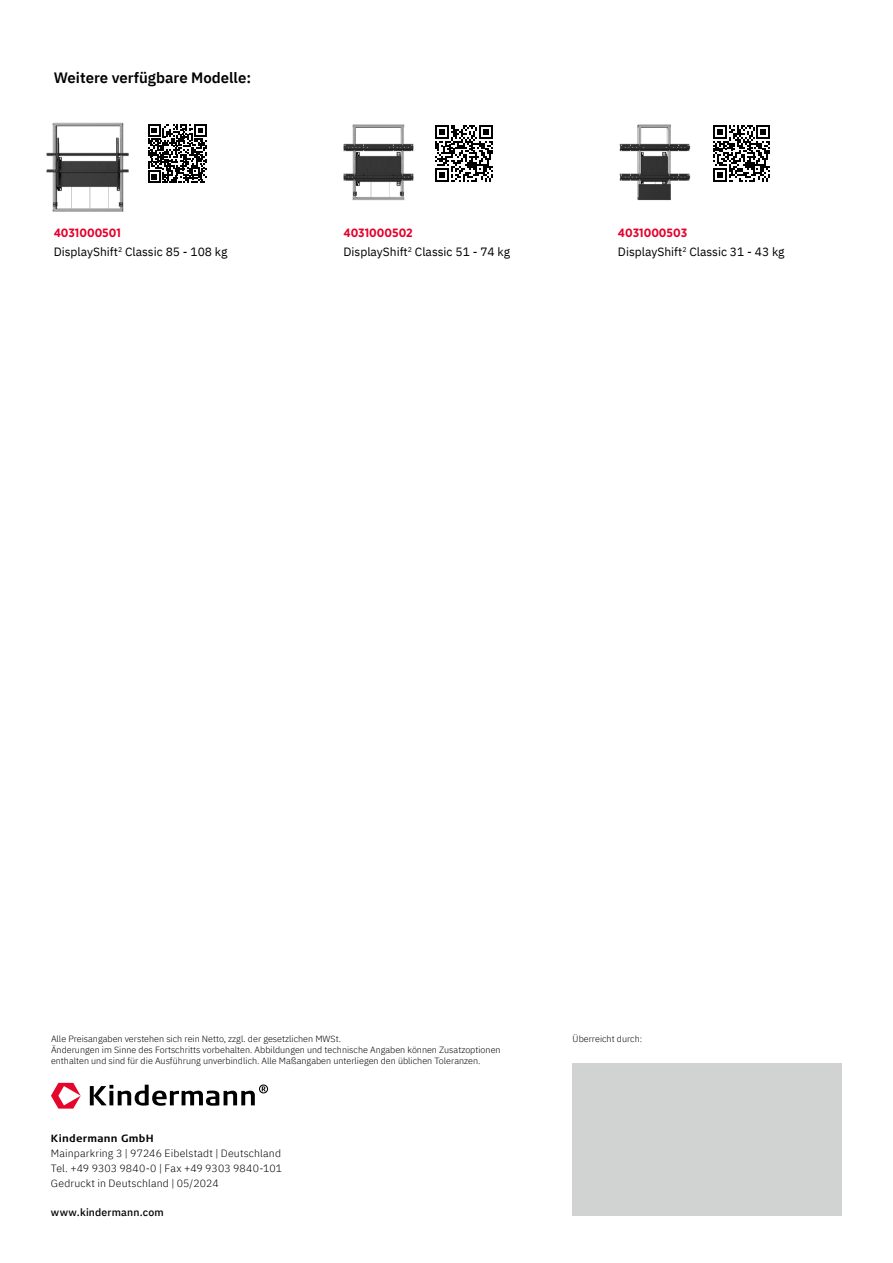
<style>
.page{position:relative;width:893px;height:1263px;background:#fff}
.page>*{position:absolute;margin:0;border:0;box-sizing:border-box;transform-origin:0 0}
.t1{font:600 15px "IBM Plex Sans";color:#000}
.t2{font:12px "IBM Plex Sans";color:#000}
.t3{font:700 12px "Gotham Narrow";color:#e4002c}
.t4{font:300 10.5px/14.9px "IBM Plex Sans";letter-spacing:.015em;color:#000;text-align:justify}
.t5{font:500 10.5px "IBM Plex Sans";letter-spacing:.02em;color:#000}
.t6{font:500 10.5px "Signa";letter-spacing:.025em;color:#000}
.t7{font:300 9px/10.8px "IBM Plex Sans";color:#000}
</style>
<div class="page">
<div style="left:573px;top:1063px;width:269px;height:153px;background:#d1d2d2"></div>
<svg style="left:90px;top:1084px;width:178px;height:22px"></svg>
<svg style="left:51px;top:1083px;width:30px;height:25px"></svg>
<svg style="left:148px;top:124px;width:59px;height:59px"></svg>
<svg style="left:435px;top:125px;width:58px;height:57px"></svg>
<svg style="left:713px;top:125px;width:57px;height:57px"></svg>
<img style="left:46px;top:122px;width:83px;height:90px">
<img style="left:343px;top:124px;width:71px;height:77px">
<img style="left:619px;top:124px;width:72px;height:77px">
<h1 class="t1" style="left:54px;top:66px;width:199px">Weitere verfügbare Modelle:</h1>
<h2 class="t3" style="left:54px;top:225px;width:69px">4031000501</h2>
<h2 class="t2" style="left:54px;top:242px;width:175px">DisplayShift<sup>2</sup> Classic 85 - 108 kg</h2>
<h2 class="t3" style="left:343px;top:225px;width:71px">4031000502</h2>
<h2 class="t2" style="left:343px;top:242px;width:168px">DisplayShift<sup>2</sup> Classic 51 - 74 kg</h2>
<h2 class="t3" style="left:618px;top:225px;width:71px">4031000503</h2>
<h2 class="t2" style="left:618px;top:242px;width:168px">DisplayShift<sup>2</sup> Classic 31 - 43 kg</h2>
<p class="t7" style="left:51px;top:1033px;width:451px">Alle Preisangaben verstehen sich rein Netto, zzgl. der gesetzlichen MWSt.<br>Änderungen im Sinne des Fortschritts vorbehalten. Abbildungen und technische Angaben können Zusatzoptionen enthalten und sind für die Ausführung unverbindlich. Alle Maßangaben unterliegen den üblichen Toleranzen.</p>
<p class="t7" style="left:573px;top:1033px;width:71px">Überreicht durch:</p>
<p class="t6" style="left:51px;top:1131px;width:104px">Kindermann GmbH</p>
<p class="t4" style="left:51px;top:1145px;width:233px">Mainparkring 3 | 97246 Eibelstadt | Deutschland Tel. +49 9303 9840-0 | Fax +49 9303 9840-101<br>Gedruckt in Deutschland | 05/2024</p>
<p class="t5" style="left:51px;top:1204px;width:114px">www.kindermann.com</p>
</div>
